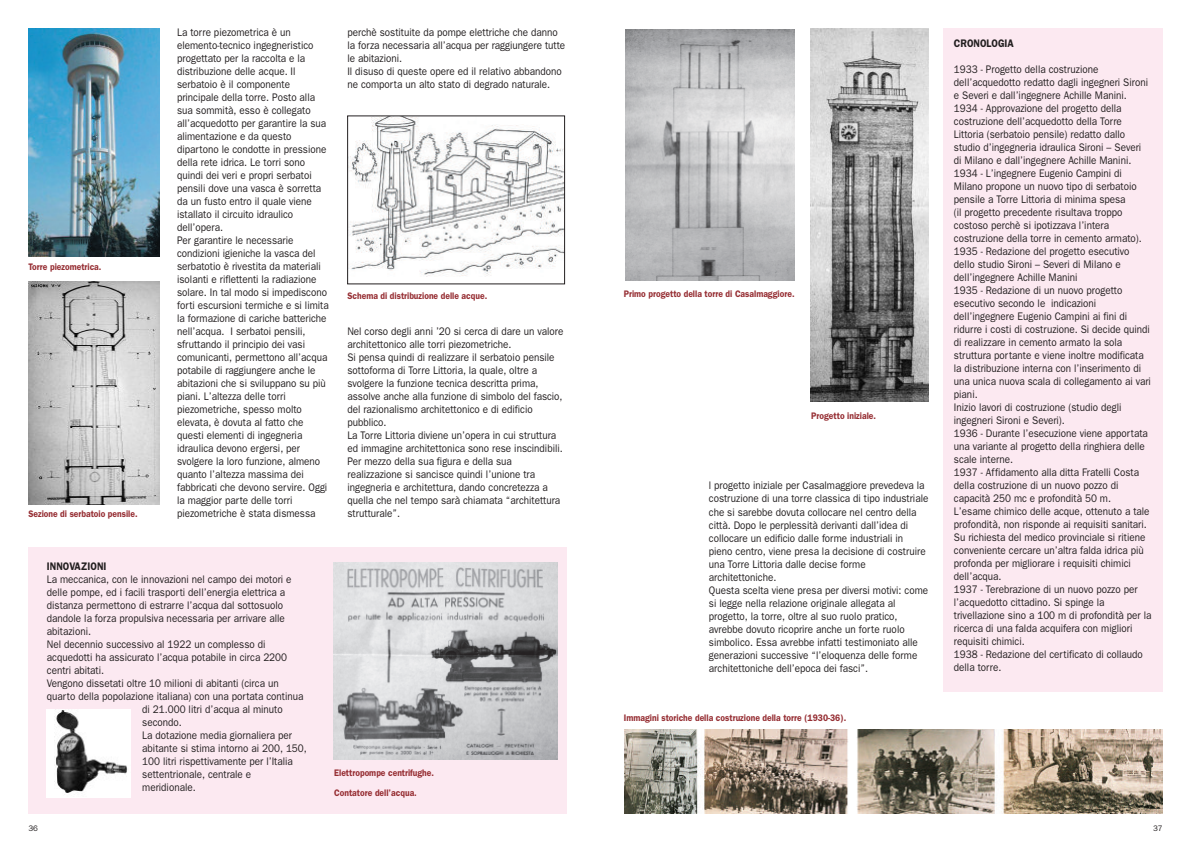
<style>
.page{position:relative;width:1191px;height:842px;background:#fff}
.page>*{position:absolute;margin:0;border:0;box-sizing:border-box;transform-origin:0 0}
.t1{font:11px/13px "Franklin Gothic";color:#231f20;scale:.9 1}
.t2{font:600 11px "Franklin Gothic";color:#231f20;scale:.9 1}
.t3{font:600 9.5px/20px "Franklin Gothic";color:#962e33;scale:.9 1}
.t4{font:8px "Franklin Gothic";color:#231f20}
</style>
<div class="page">
<div style="left:943px;top:28px;width:219px;height:664px;background:#fce9f1"></div>
<div style="left:28px;top:547px;width:539px;height:267px;background:#fce9f1"></div>
<img style="left:28px;top:28px;width:132px;height:229px">
<img style="left:28px;top:281px;width:132px;height:224px">
<img style="left:349px;top:118px;width:214px;height:159px">
<div style="left:347px;top:116px;width:218px;height:168px;border:1px solid #231f20"></div>
<img style="left:47px;top:709px;width:83px;height:88px">
<img style="left:625px;top:29px;width:169px;height:252px">
<img style="left:625px;top:729px;width:537px;height:85px">
<img style="left:810px;top:28px;width:118px;height:373px">
<img style="left:333px;top:562px;width:224px;height:198px">
<p class="t3" style="left:28px;top:256px;width:83px">Torre piezometrica.</p>
<p class="t3" style="left:28px;top:503px;width:123px">Sezione di serbatoio pensile.</p>
<p class="t1" style="left:177px;top:25px;width:170px">La torre piezometrica è un elemento-tecnico ingegneristico progettato per la raccolta e la distribuzione delle acque. Il serbatoio è il componente principale della torre. Posto alla sua sommità, esso è collegato all’acquedotto per garantire la sua alimentazione e da questo dipartono le condotte in pressione della rete idrica. Le torri sono quindi dei veri e propri serbatoi pensili dove una vasca è sorretta da un fusto entro il quale viene istallato il circuito idraulico dell’opera.<br>Per garantire le necessarie condizioni igieniche la vasca del serbatotio è rivestita da materiali isolanti e riflettenti la radiazione solare. In tal modo si impediscono forti escursioni termiche e si limita la formazione di cariche batteriche nell’acqua. I serbatoi pensili, sfruttando il principio dei vasi comunicanti, permettono all’acqua potabile di raggiungere anche le abitazioni che si sviluppano su più piani. L’altezza delle torri piezometriche, spesso molto elevata, è dovuta al fatto che questi elementi di ingegneria idraulica devono ergersi, per svolgere la loro funzione, almeno quanto l’altezza massima dei fabbricati che devono servire. Oggi la maggior parte delle torri piezometriche è stata dismessa</p>
<p class="t1" style="left:347px;top:25px;width:244px">perchè sostituite da pompe elettriche che danno la forza necessaria all’acqua per raggiungere tutte le abitazioni.<br>Il disuso di queste opere ed il relativo abbandono ne comporta un alto stato di degrado naturale.</p>
<p class="t3" style="left:347px;top:285px;width:157px">Schema di distribuzione delle acque.</p>
<p class="t1" style="left:347px;top:324px;width:242px">Nel corso degli anni ’20 si cerca di dare un valore architettonico alle torri piezometriche.<br>Si pensa quindi di realizzare il serbatoio pensile sottoforma di Torre Littoria, la quale, oltre a svolgere la funzione tecnica descritta prima, assolve anche alla funzione di simbolo del fascio, del razionalismo architettonico e di edificio pubblico.<br>La Torre Littoria diviene un’opera in cui struttura ed immagine architettonica sono rese inscindibili.<br>Per mezzo della sua figura e della sua realizzazione si sancisce quindi l’unione tra ingegneria e architettura, dando concretezza a quella che nel tempo sarà chiamata “architettura strutturale”.</p>
<p class="t2" style="left:47px;top:559px;width:68px">INNOVAZIONI</p>
<p class="t1" style="left:47px;top:572px;width:273px">La meccanica, con le innovazioni nel campo dei motori e</p>
<p class="t1" style="left:47px;top:585px;width:266px">delle pompe, ed i facili trasporti dell’energia elettrica a</p>
<p class="t1" style="left:47px;top:598px;width:264px">distanza permettono di estrarre l’acqua dal sottosuolo</p>
<p class="t1" style="left:47px;top:611px;width:266px">dandole la forza propulsiva necessaria per arrivare alle</p>
<p class="t1" style="left:47px;top:624px;width:50px">abitazioni.</p>
<p class="t1" style="left:47px;top:637px;width:244px">Nel decennio successivo al 1922 un complesso di</p>
<p class="t1" style="left:47px;top:650px;width:268px">acquedotti ha assicurato l’acqua potabile in circa 2200</p>
<p class="t1" style="left:47px;top:663px;width:65px">centri abitati.</p>
<p class="t1" style="left:47px;top:676px;width:259px">Vengono dissetati oltre 10 milioni di abitanti (circa un</p>
<p class="t1" style="left:47px;top:689px;width:286px">quarto della popolazione italiana) con una portata continua</p>
<p class="t1" style="left:142px;top:702px;width:158px">di 21.000 litri d’acqua al minuto</p>
<p class="t1" style="left:142px;top:715px;width:45px">secondo.</p>
<p class="t1" style="left:142px;top:728px;width:168px">La dotazione media giornaliera per</p>
<p class="t1" style="left:142px;top:741px;width:184px">abitante si stima intorno ai 200, 150,</p>
<p class="t1" style="left:142px;top:754px;width:169px">100 litri rispettivamente per l’Italia</p>
<p class="t1" style="left:142px;top:767px;width:123px">settentrionale, centrale e</p>
<p class="t1" style="left:142px;top:780px;width:61px">meridionale.</p>
<p class="t3" style="left:334px;top:762px;width:112px">Elettropompe centrifughe.<br>Contatore dell’acqua.</p>
<p class="t3" style="left:624px;top:284px;width:191px">Primo progetto della torre di Casalmaggiore.</p>
<p class="t3" style="left:811px;top:405px;width:74px">Progetto iniziale.</p>
<p class="t1" style="left:709px;top:479px;width:245px">l progetto iniziale per Casalmaggiore prevedeva la costruzione di una torre classica di tipo industriale che si sarebbe dovuta collocare nel centro della città. Dopo le perplessità derivanti dall’idea di collocare un edificio dalle forme industriali in pieno centro, viene presa la decisione di costruire una Torre Littoria dalle decise forme architettoniche.<br>Questa scelta viene presa per diversi motivi: come si legge nella relazione originale allegata al progetto, la torre, oltre al suo ruolo pratico, avrebbe dovuto ricoprire anche un forte ruolo simbolico. Essa avrebbe infatti testimoniato alle generazioni successive “l’eloquenza delle forme architettoniche dell’epoca dei fasci”.</p>
<p class="t3" style="left:624px;top:708px;width:249px">Immagini storiche della costruzione della torre (1930-36).</p>
<p class="t2" style="left:954px;top:37px;width:68px">CRONOLOGIA</p>
<p class="t1" style="left:954px;top:63px;width:221px">1933 - Progetto della costruzione dell’acquedotto redatto dagli ingegneri Sironi e Severi e dall’ingegnere Achille Manini.<br>1934 - Approvazione del progetto della costruzione dell’acquedotto della Torre Littoria (serbatoio pensile) redatto dallo studio d’ingegneria idraulica Sironi – Severi di Milano e dall’ingegnere Achille Manini.<br>1934 - L’ingegnere Eugenio Campini di Milano propone un nuovo tipo di serbatoio pensile a Torre Littoria di minima spesa<br>(il progetto precedente risultava troppo costoso perchè si ipotizzava l’intera costruzione della torre in cemento armato).<br>1935 - Redazione del progetto esecutivo dello studio Sironi – Severi di Milano e dell’ingegnere Achille Manini<br>1935 - Redazione di un nuovo progetto esecutivo secondo le indicazioni dell’ingegnere Eugenio Campini ai fini di ridurre i costi di costruzione. Si decide quindi di realizzare in cemento armato la sola struttura portante e viene inoltre modificata la distribuzione interna con l’inserimento di una unica nuova scala di collegamento ai vari piani.<br>Inizio lavori di costruzione (studio degli ingegneri Sironi e Severi).<br>1936 - Durante l’esecuzione viene apportata una variante al progetto della ringhiera delle scale interne.<br>1937 - Affidamento alla ditta Fratelli Costa della costruzione di un nuovo pozzo di capacità 250 mc e profondità 50 m.<br>L’esame chimico delle acque, ottenuto a tale profondità, non risponde ai requisiti sanitari.<br>Su richiesta del medico provinciale si ritiene conveniente cercare un’altra falda idrica più profonda per migliorare i requisiti chimici dell’acqua.<br>1937 - Terebrazione di un nuovo pozzo per l’acquedotto cittadino. Si spinge la trivellazione sino a 100 m di profondità per la ricerca di una falda acquifera con migliori requisiti chimici.<br>1938 - Redazione del certificato di collaudo della torre.</p>
<p class="t4" style="left:28px;top:824px;width:11px">36</p>
<p class="t4" style="left:1153px;top:824px;width:11px">37</p>
</div>
